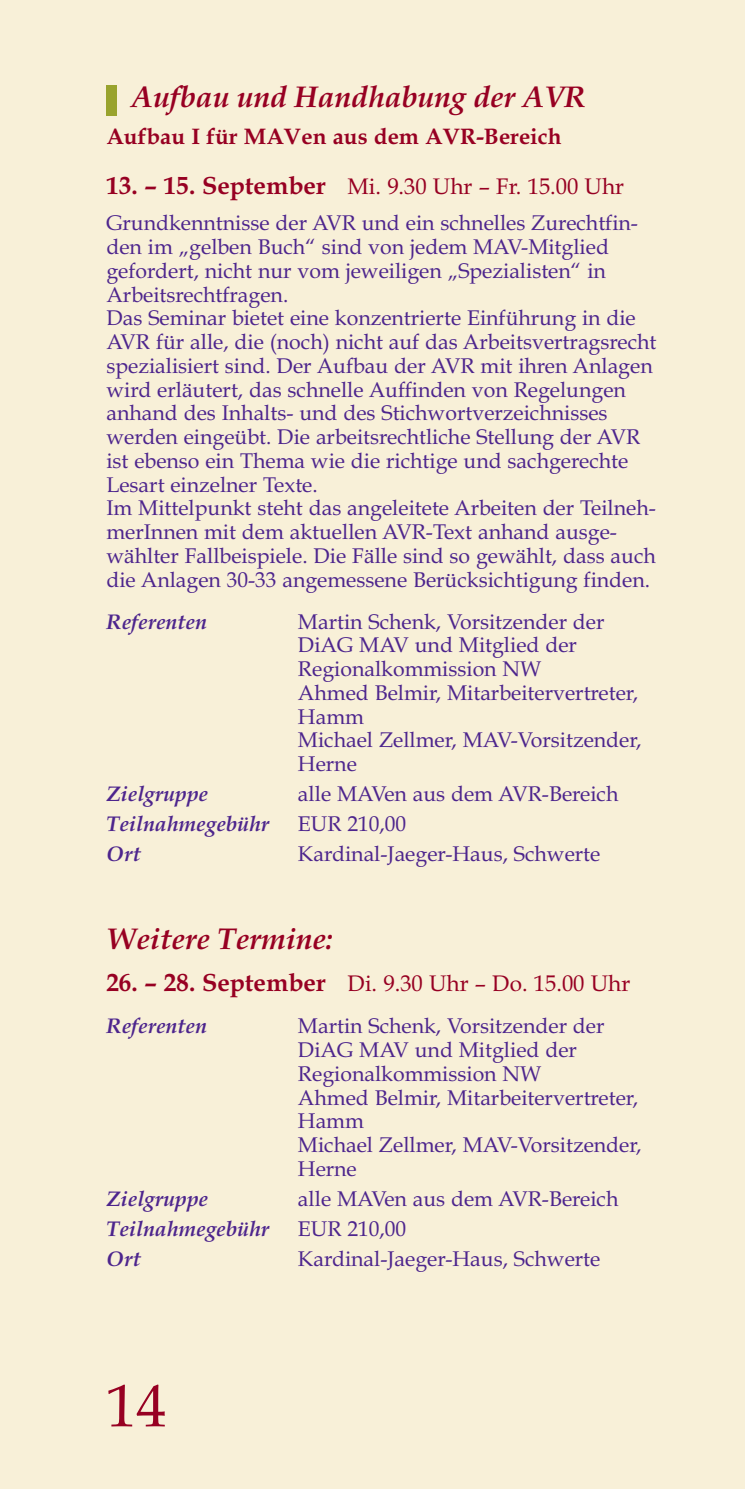
<style>
.page{position:relative;width:745px;height:1489px;background:#fff}
.page>*{position:absolute;margin:0;border:0;box-sizing:border-box;transform-origin:0 0}
.t1{font:60px "Book Antiqua";color:#970022}
.t2{font:italic 700 30px "Book Antiqua";color:#970022}
.t3{font:22.5px "Book Antiqua";color:#970022}
.t4{font:700 22.5px "Book Antiqua";color:#970022}
.t5{font:21.25px/23.8px "Book Antiqua";color:#4d258d}
.t6{font:italic 700 21.25px "Book Antiqua";color:#4d258d}
.s1{font-weight:700;font-size:25px}
</style>
<div class="page">
<div style="left:0;top:0;width:744px;height:1488px;background:#f8f0d8"></div>
<div style="left:106px;top:85px;width:10px;height:30px;background:#99a32d"></div>
<h2 class="t2" style="left:131px;top:79px;width:456px">Aufbau und Handhabung der AVR</h2>
<p class="t4" style="left:106px;top:123px;width:456px">Aufbau I für MAVen aus dem AVR-Bereich</p>
<p class="t3" style="left:106px;top:173px;width:519px"><span class="s1">13. – 15. September</span> Mi. 9.30 Uhr – Fr. 15.00 Uhr</p>
<p class="t5" style="left:106px;top:211px;width:551px">Grundkenntnisse der AVR und ein schnelles Zurechtfin&shy;den im „gelben Buch“ sind von jedem MAV-Mitglied gefordert, nicht nur vom jeweiligen „Spezialisten“ in Arbeitsrechtfragen.<br>Das Seminar bietet eine konzentrierte Einführung in die AVR für alle, die (noch) nicht auf das Arbeitsvertragsrecht spezialisiert sind. Der Aufbau der AVR mit ihren Anlagen wird erläutert, das schnelle Auffinden von Regelungen anhand des Inhalts- und des Stichwortverzeichnisses werden eingeübt. Die arbeitsrechtliche Stellung der AVR ist ebenso ein Thema wie die richtige und sachgerechte Lesart einzelner Texte.<br>Im Mittelpunkt steht das angeleitete Arbeiten der Teilneh&shy;merInnen mit dem aktuellen AVR-Text anhand ausge&shy;wählter Fallbeispiele. Die Fälle sind so gewählt, dass auch die Anlagen 30-33 angemessene Berücksichtigung finden.</p>
<p class="t6" style="left:106px;top:608px;width:102px">Referenten</p>
<p class="t5" style="left:298px;top:609px;width:345px">Martin Schenk, Vorsitzender der<br>DiAG MAV und Mitglied der<br>Regionalkommission NW<br>Ahmed Belmir, Mitarbeitervertreter,<br>Hamm<br>Michael Zellmer, MAV-Vorsitzender,<br>Herne</p>
<p class="t6" style="left:106px;top:781px;width:103px">Zielgruppe</p>
<p class="t5" style="left:298px;top:782px;width:322px">alle MAVen aus dem AVR-Bereich</p>
<p class="t6" style="left:106px;top:811px;width:164px">Teilnahmegebühr</p>
<p class="t5" style="left:298px;top:812px;width:109px">EUR 210,00</p>
<p class="t6" style="left:106px;top:841px;width:36px">Ort</p>
<p class="t5" style="left:298px;top:842px;width:304px">Kardinal-Jaeger-Haus, Schwerte</p>
<h2 class="t2" style="left:106px;top:920px;width:228px">Weitere Termine:</h2>
<p class="t3" style="left:106px;top:969px;width:525px"><span class="s1">26. – 28. September</span> Di. 9.30 Uhr – Do. 15.00 Uhr</p>
<p class="t6" style="left:106px;top:1013px;width:102px">Referenten</p>
<p class="t5" style="left:298px;top:1014px;width:345px">Martin Schenk, Vorsitzender der<br>DiAG MAV und Mitglied der<br>Regionalkommission NW<br>Ahmed Belmir, Mitarbeitervertreter,<br>Hamm<br>Michael Zellmer, MAV-Vorsitzender,<br>Herne</p>
<p class="t6" style="left:106px;top:1185px;width:103px">Zielgruppe</p>
<p class="t5" style="left:298px;top:1186px;width:322px">alle MAVen aus dem AVR-Bereich</p>
<p class="t6" style="left:106px;top:1215px;width:164px">Teilnahmegebühr</p>
<p class="t5" style="left:298px;top:1216px;width:109px">EUR 210,00</p>
<p class="t6" style="left:106px;top:1245px;width:36px">Ort</p>
<p class="t5" style="left:298px;top:1246px;width:304px">Kardinal-Jaeger-Haus, Schwerte</p>
<h1 class="t1" style="left:106px;top:1370px;width:61px">14</h1>
</div>
